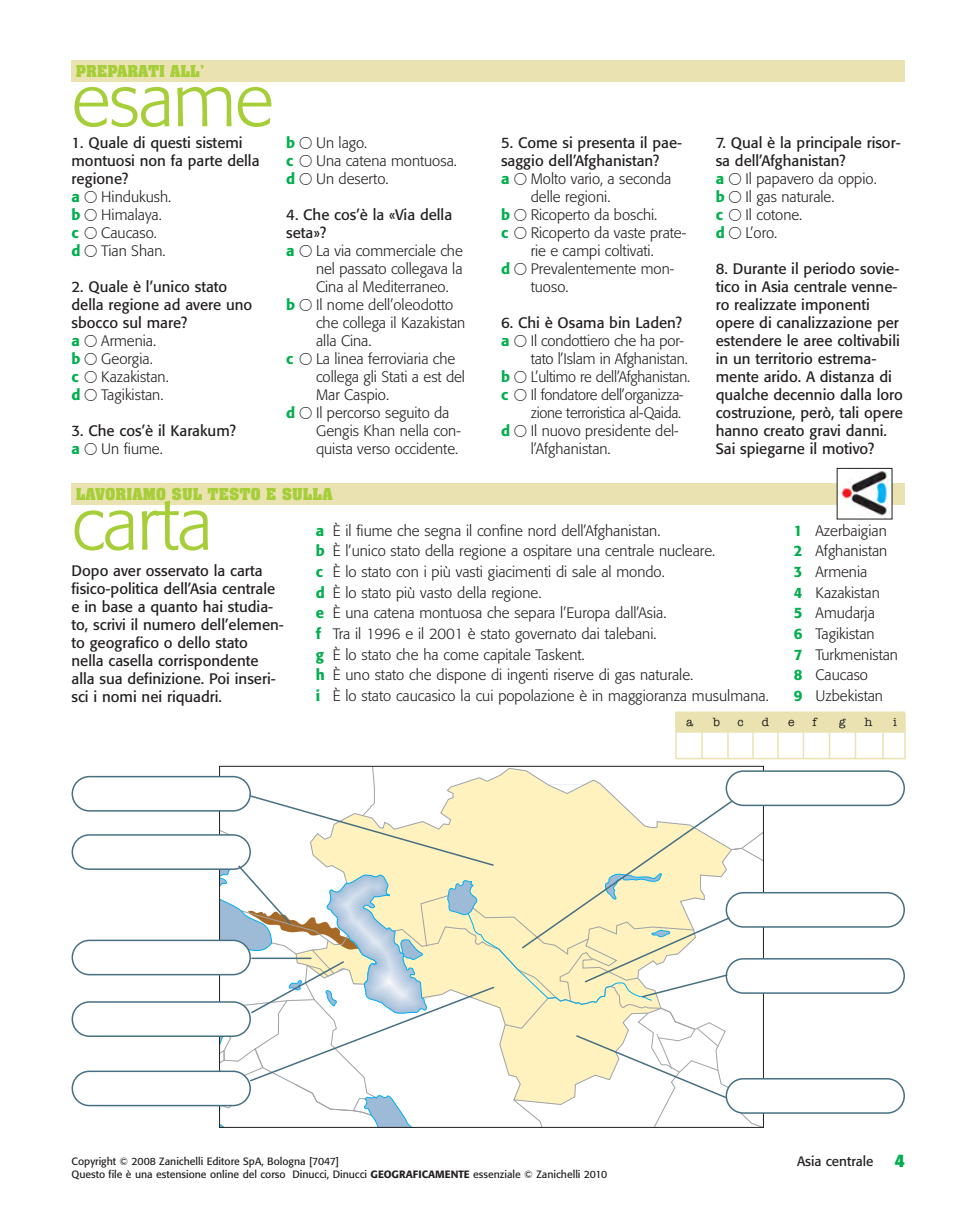
<style>
.page{position:relative;width:978px;height:1212px;background:#fff}
.page>*{position:absolute;margin:0;border:0;box-sizing:border-box;transform-origin:0 0}
.t1{font:300 75px "Formata";letter-spacing:-.025em;color:#a6ce39}
.t2{font:18px "Aachen Bold Plain";color:#a6ce39}
.t3{font:300 15px/18px "Formata";color:#231f20}
.t4{font:15px/18px "Formata";color:#231f20}
.t5{font:300 15px "Formata";letter-spacing:-.02em;color:#231f20}
.t6{font:13.5px "Formata";color:#231f20}
.t7{font:500 12px "American Typewriter";color:#231f20}
.t8{font:10.5px/13.2px "Formata";color:#231f20}
.s1{font-weight:500;color:#00ae4d}
.s2{font-family:"Universal Newswith Comm Pi"}
.s3{font-weight:300}
.s4{font-family:"Universal Newswith Comm Pi";font-weight:400}
.s5{font-weight:400}
.s6{font-weight:500}
.s7{font-weight:700;font-size:18px;color:#00ae4d}
.s8{font-weight:700;font-size:18px;color:#fff}
</style>
<div class="page">
<div style="left:72px;top:60px;width:833px;height:21px;background:#eae3b1"></div>
<div style="left:72px;top:484px;width:833px;height:21px;background:#eae3b1"></div>
<svg style="left:72px;top:766px;width:833px;height:361px"></svg>
<img style="left:839px;top:471px;width:51px;height:46px">
<div style="left:675px;top:711px;width:230px;height:22px;background:#eae3b1"></div>
<hr style="left:701px;top:712px;width:2px;height:47px;background:#eae3b1">
<hr style="left:675px;top:712px;width:2px;height:47px;background:#eae3b1">
<hr style="left:727px;top:712px;width:2px;height:47px;background:#eae3b1">
<hr style="left:752px;top:712px;width:2px;height:47px;background:#eae3b1">
<hr style="left:777px;top:712px;width:2px;height:47px;background:#eae3b1">
<hr style="left:803px;top:712px;width:1px;height:47px;background:#eae3b1">
<hr style="left:829px;top:712px;width:1px;height:47px;background:#eae3b1">
<hr style="left:855px;top:712px;width:1px;height:47px;background:#eae3b1">
<hr style="left:882px;top:711px;width:2px;height:48px;background:#eae3b1">
<hr style="left:676px;top:758px;width:229px;height:1px;background:#eae3b1">
<hr style="left:904px;top:713px;width:2px;height:46px;background:#eae3b1">
<p class="t2" style="left:76px;top:65px;width:131px">PREPARATI ALL’</p>
<h1 class="t1" style="left:72px;top:67px;width:204px">esame</h1>
<p class="t4" style="left:72px;top:135px;width:189px">1. Quale di questi sistemi montuosi non fa parte della regione?<br><span class="s1">a</span> <span class="s2">-</span> <span class="s3">Hindukush.<br></span><span class="s1">b</span> <span class="s2">-</span> <span class="s3">Himalaya.<br></span><span class="s1">c</span> <span class="s2">-</span> <span class="s3">Caucaso.<br></span><span class="s1">d</span> <span class="s2">-</span> <span class="s3">Tian Shan.</span></p>
<p class="t4" style="left:72px;top:279px;width:182px">2. Quale è l’unico stato della regione ad avere uno sbocco sul mare?<br><span class="s1">a</span> <span class="s2">-</span> <span class="s3">Armenia.<br></span><span class="s1">b</span> <span class="s2">-</span> <span class="s3">Georgia.<br></span><span class="s1">c</span> <span class="s2">-</span> <span class="s3">Kazakistan.<br></span><span class="s1">d</span> <span class="s2">-</span> <span class="s3">Tagikistan.</span></p>
<p class="t4" style="left:72px;top:423px;width:166px">3. Che cos’è il Karakum? <span class="s1">a</span> <span class="s2">-</span> <span class="s3">Un fiume.</span></p>
<p class="t3" style="left:286px;top:135px;width:172px"><span class="s1">b</span> <span class="s4">-</span> Un lago.<br><span class="s1">c</span> <span class="s4">-</span> Una catena montuosa. <span class="s1">d</span> <span class="s4">-</span> Un deserto.</p>
<p class="t4" style="left:286px;top:207px;width:167px">4. Che cos’è la «Via della</p>
<p class="t4" style="left:286px;top:225px;width:41px">seta»?</p>
<p class="t3" style="left:286px;top:243px;width:178px"><span class="s1">a</span> <span class="s4">-</span> La via commerciale che</p>
<p class="t3" style="left:316px;top:261px;width:148px">nel passato collegava la</p>
<p class="t3" style="left:316px;top:279px;width:134px">Cina al Mediterraneo.</p>
<p class="t3" style="left:286px;top:297px;width:168px"><span class="s1">b</span> <span class="s4">-</span> Il nome dell’oleodotto</p>
<p class="t3" style="left:316px;top:315px;width:151px">che collega il Kazakistan</p>
<p class="t3" style="left:316px;top:333px;width:57px">alla Cina.</p>
<p class="t3" style="left:286px;top:351px;width:171px"><span class="s1">c</span> <span class="s4">-</span> La linea ferroviaria che</p>
<p class="t3" style="left:316px;top:369px;width:151px">collega gli Stati a est del</p>
<p class="t3" style="left:316px;top:387px;width:75px">Mar Caspio.</p>
<p class="t3" style="left:286px;top:405px;width:165px"><span class="s1">d</span> <span class="s4">-</span> Il percorso seguito da</p>
<p class="t3" style="left:316px;top:423px;width:146px">Gengis Khan nella con-</p>
<p class="t3" style="left:316px;top:441px;width:144px">quista verso occidente.</p>
<p class="t4" style="left:501px;top:135px;width:183px">5. Come si presenta il pae-</p>
<p class="t4" style="left:501px;top:153px;width:160px">saggio dell’Afghanistan?</p>
<p class="t3" style="left:501px;top:171px;width:172px"><span class="s1">a</span> <span class="s4">-</span> Molto vario, a seconda</p>
<p class="t3" style="left:531px;top:189px;width:81px">delle regioni.</p>
<p class="t3" style="left:501px;top:207px;width:158px"><span class="s1">b</span> <span class="s4">-</span> Ricoperto da boschi.</p>
<p class="t3" style="left:501px;top:225px;width:187px"><span class="s1">c</span> <span class="s4">-</span> Ricoperto da vaste prate-</p>
<p class="t3" style="left:531px;top:243px;width:125px">rie e campi coltivati.</p>
<p class="t3" style="left:501px;top:261px;width:175px"><span class="s1">d</span> <span class="s4">-</span> Prevalentemente mon-</p>
<p class="t3" style="left:531px;top:279px;width:39px">tuoso.</p>
<p class="t4" style="left:501px;top:315px;width:183px">6. Chi è Osama bin Laden?</p>
<p class="t3" style="left:501px;top:333px;width:184px"><span class="s1">a</span> <span class="s4">-</span> Il condottiero che ha por-</p>
<p class="t3" style="left:531px;top:351px;width:159px">tato l’Islam in Afghanistan.</p>
<p class="t3" style="left:501px;top:369px;width:191px"><span class="s1">b</span> <span class="s4">-</span> L’ultimo re dell’Afghanistan.</p>
<p class="t5" style="left:501px;top:388px;width:184px"><span class="s1">c</span> <span class="s4">-</span> Il fondatore dell’organizza-</p>
<p class="t5" style="left:531px;top:406px;width:152px">zione terroristica al-Qaida.</p>
<p class="t3" style="left:501px;top:423px;width:179px"><span class="s1">d</span> <span class="s4">-</span> Il nuovo presidente del-</p>
<p class="t3" style="left:531px;top:441px;width:81px">l’Afghanistan.</p>
<p class="t3" style="left:716px;top:135px;width:186px"><span class="s5">7. Qual è la principale risor&shy;sa dell’Afghanistan?<br></span><span class="s1">a</span> <span class="s4">-</span> Il papavero da oppio.<br><span class="s1">b</span> <span class="s4">-</span> Il gas naturale.<br><span class="s1">c</span> <span class="s4">-</span> Il cotone.<br><span class="s1">d</span> <span class="s4">-</span> L’oro.</p>
<p class="t4" style="left:716px;top:261px;width:189px">8. Durante il periodo sovie&shy;tico in Asia centrale venne&shy;ro realizzate imponenti opere di canalizzazione per estendere le aree coltivabili in un territorio estrema&shy;mente arido. A distanza di qualche decennio dalla loro costruzione, però, tali opere hanno creato gravi danni.<br>Sai spiegarne il motivo?</p>
<p class="t2" style="left:76px;top:488px;width:258px">LAVORIAMO SUL TESTO E SULLA</p>
<h1 class="t1" style="left:72px;top:490px;width:143px">carta</h1>
<p class="t3" style="left:316px;top:522px;width:346px"><span class="s1">a</span> È il fiume che segna il confine nord dell’Afghanistan.</p>
<p class="t3" style="left:794px;top:522px;width:95px"><span class="s1">1</span> Azerbaigian</p>
<p class="t3" style="left:316px;top:543px;width:401px"><span class="s1">b</span> È l’unico stato della regione a ospitare una centrale nucleare.</p>
<p class="t3" style="left:794px;top:543px;width:95px"><span class="s1">2</span> Afghanistan</p>
<p class="t3" style="left:316px;top:564px;width:351px"><span class="s1">c</span> È lo stato con i più vasti giacimenti di sale al mondo.</p>
<p class="t3" style="left:794px;top:564px;width:75px"><span class="s1">3</span> Armenia</p>
<p class="t3" style="left:316px;top:584px;width:227px"><span class="s1">d</span> È lo stato più vasto della regione.</p>
<p class="t3" style="left:794px;top:584px;width:88px"><span class="s1">4</span> Kazakistan</p>
<p class="t3" style="left:316px;top:605px;width:352px"><span class="s1">e</span> È una catena montuosa che separa l’Europa dall’Asia.</p>
<p class="t3" style="left:794px;top:605px;width:83px"><span class="s1">5</span> Amudarja</p>
<p class="t3" style="left:316px;top:626px;width:342px"><span class="s1">f</span> Tra il 1996 e il 2001 è stato governato dai talebani.</p>
<p class="t3" style="left:794px;top:626px;width:82px"><span class="s1">6</span> Tagikistan</p>
<p class="t3" style="left:316px;top:646px;width:270px"><span class="s1">g</span> È lo stato che ha come capitale Taskent.</p>
<p class="t3" style="left:794px;top:646px;width:106px"><span class="s1">7</span> Turkmenistan</p>
<p class="t3" style="left:316px;top:667px;width:379px"><span class="s1">h</span> È uno stato che dispone di ingenti riserve di gas naturale.</p>
<p class="t3" style="left:794px;top:667px;width:76px"><span class="s1">8</span> Caucaso</p>
<p class="t3" style="left:316px;top:687px;width:454px"><span class="s1">i</span> È lo stato caucasico la cui popolazione è in maggioranza musulmana.</p>
<p class="t3" style="left:794px;top:687px;width:91px"><span class="s1">9</span> Uzbekistan</p>
<p class="t4" style="left:72px;top:563px;width:214px">Dopo aver osservato la carta fisico-politica dell’Asia centrale e in base a quanto hai studia&shy;to, scrivi il numero dell’elemen&shy;to geografico o dello stato nella casella corrispondente alla sua definizione. Poi inseri&shy;sci i nomi nei riquadri.</p>
<p class="t7" style="left:686px;top:718px;width:9px">a</p>
<p class="t7" style="left:713px;top:718px;width:8px">b</p>
<p class="t7" style="left:738px;top:718px;width:7px">c</p>
<p class="t7" style="left:762px;top:718px;width:9px">d</p>
<p class="t7" style="left:788px;top:718px;width:8px">e</p>
<p class="t7" style="left:812px;top:718px;width:7px">f</p>
<p class="t7" style="left:839px;top:718px;width:8px">g</p>
<p class="t7" style="left:865px;top:718px;width:9px">h</p>
<p class="t7" style="left:893px;top:718px;width:5px">i</p>
<p class="t8" style="left:72px;top:1155px;width:537px">Copyright © 2008 Zanichelli Editore SpA, Bologna [7047]<br>Questo file è una estensione online del corso Dinucci, Dinucci <span class="s6">GEOGRAFICAMENTE</span> essenziale © Zanichelli 2010</p>
<p class="t6" style="left:797px;top:1155px;width:120px">Asia centrale <span class="s7">4</span><span class="s8">7</span></p>
</div>
